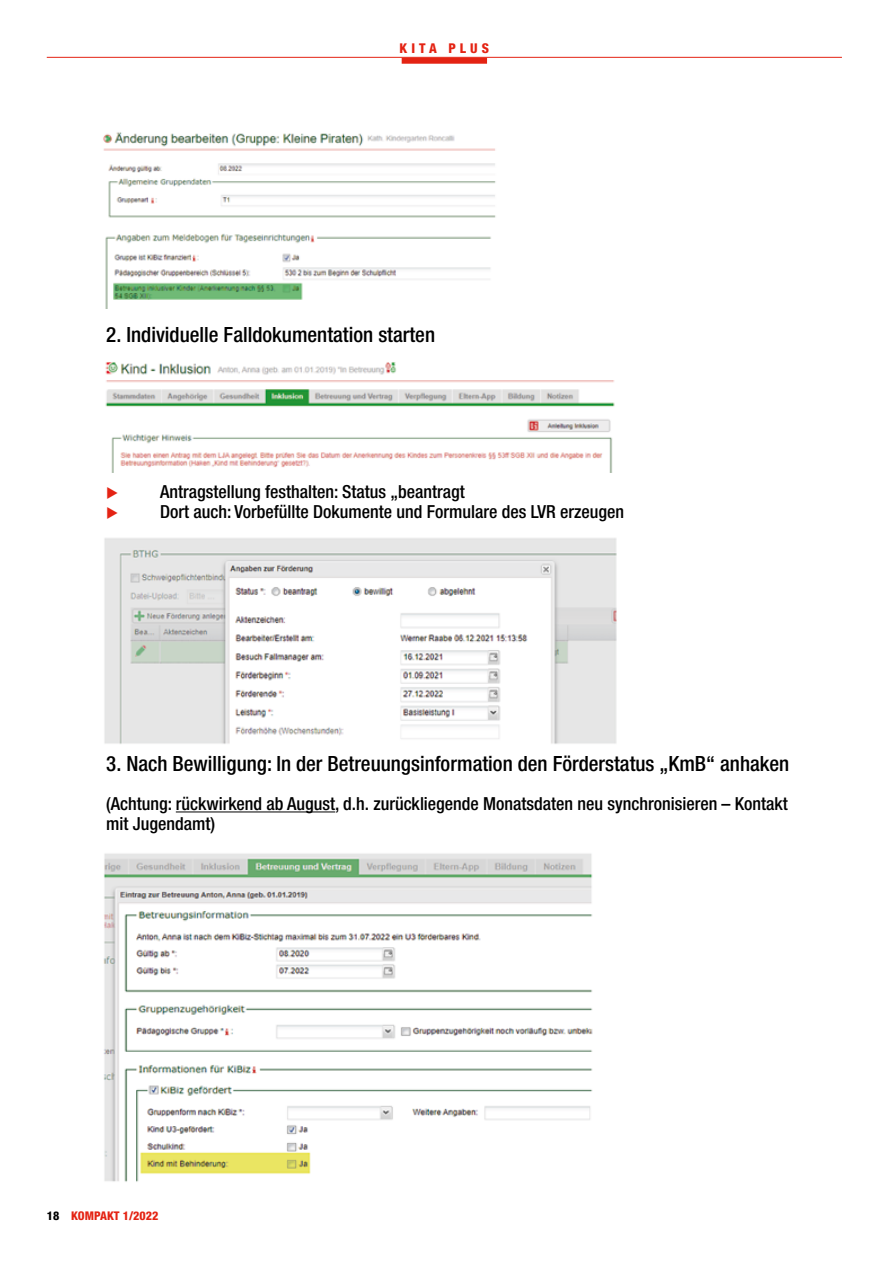
<style>
.page{position:relative;width:893px;height:1263px;background:#fff}
.page>*{position:absolute;margin:0;border:0;box-sizing:border-box;transform-origin:0 0}
.t1{font:500 condensed 21px "Helvetica Neue";color:#000}
.t2{font:500 condensed 18px/19.5px "Helvetica Neue";color:#000}
.kopfzeile{font:800 condensed 13.5px "Helvetica Neue";letter-spacing:.3em;color:#e42313}
.t3{font:800 condensed 12px "Helvetica Neue";color:#e42313}
.s1{color:#e42313}
.s2{color:#000}
</style>
<div class="page">
<hr style="left:176px;top:811px;width:159px;height:1px;background:#000">
<hr style="left:47px;top:57px;width:795px;height:1px;background:#e42313">
<div style="left:402px;top:58px;width:85px;height:6px;background:#e42313"></div>
<img style="left:103px;top:132px;width:393px;height:176px">
<img style="left:105px;top:362px;width:510px;height:111px">
<img style="left:104px;top:538px;width:513px;height:206px">
<img style="left:103px;top:853px;width:490px;height:329px">
<p class="kopfzeile" style="left:400px;top:40px;width:91px">KITA PLUS</p>
<p class="t1" style="left:106px;top:322px;width:330px">2. Individuelle Falldokumentation starten</p>
<p class="t2" style="left:106px;top:482px;width:360px"><span class="s1">◆</span> Antragstellung festhalten: Status „beantragt</p>
<p class="t2" style="left:106px;top:501px;width:519px"><span class="s1">◆</span> Dort auch: Vorbefüllte Dokumente und Formulare des LVR erzeugen</p>
<p class="t1" style="left:106px;top:751px;width:684px">3. Nach Bewilligung: In der Betreuungsinformation den Förderstatus „KmB“ anhaken</p>
<p class="t2" style="left:106px;top:794px;width:683px">(Achtung: rückwirkend ab August, d.h. zurückliegende Monatsdaten neu synchronisieren – Kontakt mit Jugendamt)</p>
<p class="t3" style="left:47px;top:1208px;width:113px"><span class="s2">18</span> KOMPAKT 1/2022</p>
</div>
